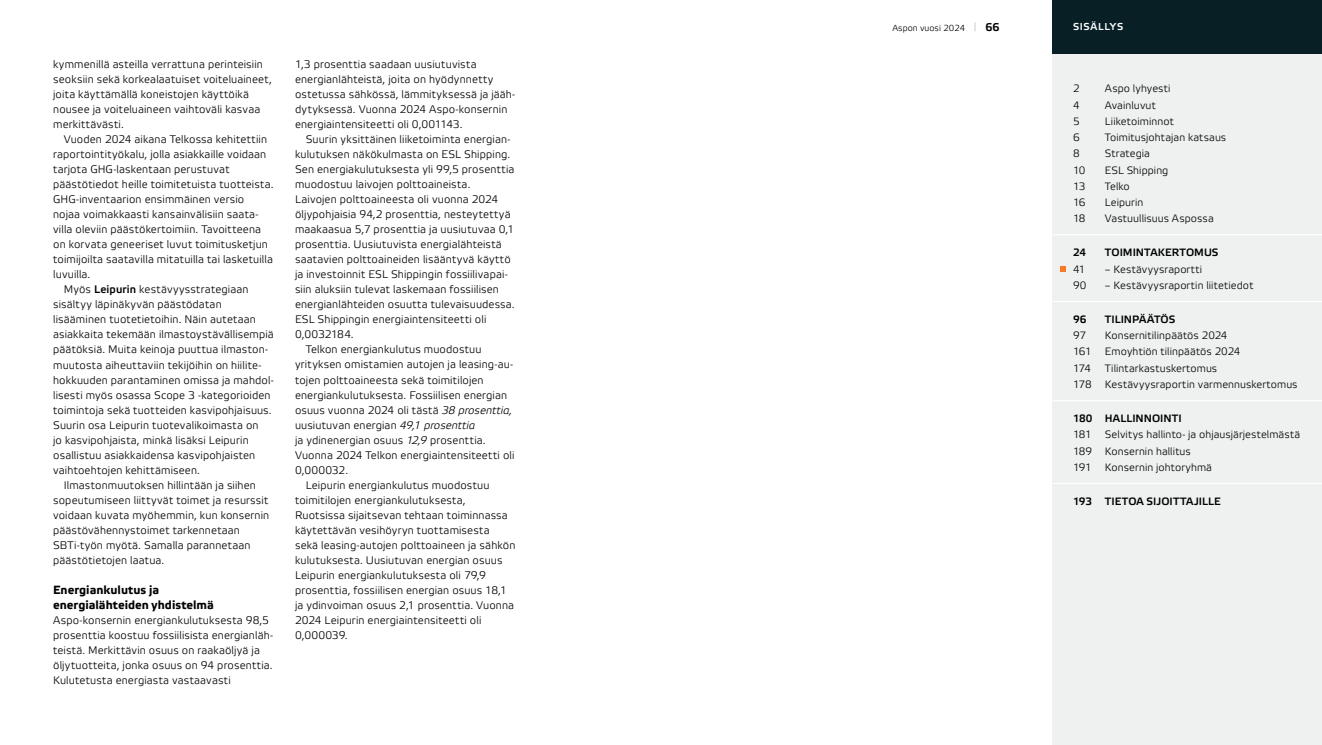
<style>
.page{position:relative;width:1322px;height:745px;background:#fff}
.page>*{position:absolute;margin:0;border:0;box-sizing:border-box;transform-origin:0 0}
.t1{font:700 11.88px/15px "Etelka Text";color:#000}
.t2{font:300 11px/15px "Etelka";letter-spacing:.01em;color:#000}
.t3{font:300 11px "Etelka";letter-spacing:-.015em;color:#000}
.t4{font:10.62px/16.2px "Etelka Light Pro";letter-spacing:.01em;color:#000}
.t5{font:700 10.62px "Etelka Light Pro";letter-spacing:.005em;color:#000}
.t6{font:300 10.62px "Etelka";color:#000}
.t7{font:700 10px "Etelka Light Pro";letter-spacing:.075em;color:#fff}
.t8{font:8.75px "Etelka Light Pro";color:#000}
.s1{font-family:"Etelka Light Pro";font-weight:700}
.s2{font-family:"Etelka Light Pro";font-weight:400;font-style:italic}
.s3{color:#a9bbb1}
.s4{font-weight:700;font-size:11.25px}
.s5{font-family:"Etelka";font-weight:300}
</style>
<div class="page">
<div style="left:1052px;top:0;width:270px;height:744px;background:#eef1ef"></div>
<hr style="left:1052px;top:300px;width:270px;height:2px;background:#fff">
<hr style="left:1052px;top:234px;width:270px;height:1px;background:#fff">
<hr style="left:1052px;top:400px;width:270px;height:1px;background:#fff">
<hr style="left:1052px;top:482px;width:270px;height:1px;background:#fff">
<div style="left:1052px;top:0;width:270px;height:53px;background:#081f26"></div>
<svg style="left:1060px;top:266px;width:6px;height:5px"></svg>
<p class="t2" style="left:53px;top:57px;width:220px">kymmenillä asteilla verrattuna perinteisiin seoksiin sekä korkealaatuiset voiteluaineet, joita käyttämällä koneistojen käyttöikä nousee ja voiteluaineen vaihtoväli kasvaa merkittävästi.</p>
<p class="t2" style="left:64px;top:132px;width:205px">Vuoden 2024 aikana Telkossa kehitettiin</p>
<p class="t2" style="left:53px;top:147px;width:215px">raportointityökalu, jolla asiakkaille voidaan</p>
<p class="t2" style="left:53px;top:162px;width:178px">tarjota GHG-laskentaan perustuvat</p>
<p class="t2" style="left:53px;top:177px;width:222px">päästötiedot heille toimitetuista tuotteista.</p>
<p class="t2" style="left:53px;top:192px;width:193px">GHG-inventaarion ensimmäinen versio</p>
<p class="t2" style="left:53px;top:207px;width:207px">nojaa voimakkaasti kansainvälisiin saata-</p>
<p class="t2" style="left:53px;top:222px;width:209px">villa oleviin päästökertoimiin. Tavoitteena</p>
<p class="t2" style="left:53px;top:237px;width:216px">on korvata geneeriset luvut toimitusketjun</p>
<p class="t2" style="left:53px;top:252px;width:221px">toimijoilta saatavilla mitatuilla tai lasketuilla</p>
<p class="t2" style="left:53px;top:267px;width:39px">luvuilla.</p>
<p class="t2" style="left:64px;top:282px;width:186px">Myös <span class="s1">Leipurin</span> kestävyysstrategiaan</p>
<p class="t2" style="left:53px;top:297px;width:170px">sisältyy läpinäkyvän päästödatan</p>
<p class="t2" style="left:53px;top:312px;width:204px">lisääminen tuotetietoihin. Näin autetaan</p>
<p class="t2" style="left:53px;top:327px;width:222px">asiakkaita tekemään ilmastoystävällisempiä</p>
<p class="t2" style="left:53px;top:342px;width:216px">päätöksiä. Muita keinoja puuttua ilmaston-</p>
<p class="t2" style="left:53px;top:357px;width:210px">muutosta aiheuttaviin tekijöihin on hiilite-</p>
<p class="t2" style="left:53px;top:372px;width:222px">hokkuuden parantaminen omissa ja mahdol-</p>
<p class="t2" style="left:53px;top:387px;width:219px">lisesti myös osassa Scope 3 -kategorioiden</p>
<p class="t2" style="left:53px;top:402px;width:220px">toimintoja sekä tuotteiden kasvipohjaisuus.</p>
<p class="t2" style="left:53px;top:417px;width:207px">Suurin osa Leipurin tuotevalikoimasta on</p>
<p class="t2" style="left:53px;top:432px;width:197px">jo kasvipohjaista, minkä lisäksi Leipurin</p>
<p class="t2" style="left:53px;top:447px;width:204px">osallistuu asiakkaidensa kasvipohjaisten</p>
<p class="t2" style="left:53px;top:462px;width:148px">vaihtoehtojen kehittämiseen.</p>
<p class="t2" style="left:64px;top:477px;width:194px">Ilmastonmuutoksen hillintään ja siihen</p>
<p class="t2" style="left:53px;top:492px;width:217px">sopeutumiseen liittyvät toimet ja resurssit</p>
<p class="t2" style="left:53px;top:507px;width:218px">voidaan kuvata myöhemmin, kun konsernin</p>
<p class="t2" style="left:53px;top:522px;width:188px">päästövähennystoimet tarkennetaan</p>
<p class="t2" style="left:53px;top:537px;width:199px">SBTi-työn myötä. Samalla parannetaan</p>
<p class="t2" style="left:53px;top:552px;width:113px">päästötietojen laatua.</p>
<p class="t1" style="left:53px;top:582px;width:162px">Energiankulutus ja energialähteiden yhdistelmä</p>
<p class="t2" style="left:53px;top:612px;width:221px">Aspo-konsernin energiankulutuksesta 98,5 prosenttia koostuu fossiilisista energianläh&shy;teistä. Merkittävin osuus on raakaöljyä ja öljytuotteita, jonka osuus on 94 prosenttia.<br>Kulutetusta energiasta vastaavasti</p>
<p class="t2" style="left:295px;top:57px;width:222px">1,3 prosenttia saadaan uusiutuvista energianlähteistä, joita on hyödynnetty ostetussa sähkössä, lämmityksessä ja jääh&shy;dytyksessä. Vuonna 2024 Aspo-konsernin energiaintensiteetti oli 0,001143.</p>
<p class="t2" style="left:306px;top:132px;width:206px">Suurin yksittäinen liiketoiminta energian-</p>
<p class="t2" style="left:295px;top:147px;width:217px">kulutuksen näkökulmasta on ESL Shipping.</p>
<p class="t2" style="left:295px;top:162px;width:221px">Sen energiakulutuksesta yli 99,5 prosenttia</p>
<p class="t2" style="left:295px;top:177px;width:177px">muodostuu laivojen polttoaineista.</p>
<p class="t2" style="left:295px;top:192px;width:205px">Laivojen polttoaineesta oli vuonna 2024</p>
<p class="t2" style="left:295px;top:207px;width:217px">öljypohjaisia 94,2 prosenttia, nesteytettyä</p>
<p class="t2" style="left:295px;top:222px;width:221px">maakaasua 5,7 prosenttia ja uusiutuvaa 0,1</p>
<p class="t2" style="left:295px;top:237px;width:208px">prosenttia. Uusiutuvista energialähteistä</p>
<p class="t2" style="left:295px;top:252px;width:217px">saatavien polttoaineiden lisääntyvä käyttö</p>
<p class="t2" style="left:295px;top:267px;width:214px">ja investoinnit ESL Shippingin fossiilivapai-</p>
<p class="t2" style="left:295px;top:282px;width:205px">siin aluksiin tulevat laskemaan fossiilisen</p>
<p class="t2" style="left:295px;top:297px;width:221px">energianlähteiden osuutta tulevaisuudessa.</p>
<p class="t2" style="left:295px;top:312px;width:193px">ESL Shippingin energiaintensiteetti oli</p>
<p class="t3" style="left:295px;top:328px;width:60px">0,0032184.</p>
<p class="t2" style="left:306px;top:342px;width:177px">Telkon energiankulutus muodostuu</p>
<p class="t2" style="left:295px;top:357px;width:220px">yrityksen omistamien autojen ja leasing-au-</p>
<p class="t2" style="left:295px;top:372px;width:190px">tojen polttoaineesta sekä toimitilojen</p>
<p class="t2" style="left:295px;top:387px;width:214px">energiankulutuksesta. Fossiilisen energian</p>
<p class="t2" style="left:295px;top:402px;width:219px">osuus vuonna 2024 oli tästä <span class="s2">38 prosenttia,</span></p>
<p class="t2" style="left:295px;top:417px;width:182px">uusiutuvan energian <span class="s2">49,1 prosenttia</span></p>
<p class="t2" style="left:295px;top:432px;width:192px">ja ydinenergian osuus <span class="s2">12,9</span> prosenttia.</p>
<p class="t2" style="left:295px;top:447px;width:221px">Vuonna 2024 Telkon energiaintensiteetti oli</p>
<p class="t2" style="left:295px;top:462px;width:55px">0,000032.</p>
<p class="t2" style="left:306px;top:477px;width:185px">Leipurin energiankulutus muodostuu</p>
<p class="t2" style="left:295px;top:492px;width:172px">toimitilojen energiankulutuksesta,</p>
<p class="t2" style="left:295px;top:507px;width:214px">Ruotsissa sijaitsevan tehtaan toiminnassa</p>
<p class="t2" style="left:295px;top:522px;width:196px">käytettävän vesihöyryn tuottamisesta</p>
<p class="t2" style="left:295px;top:537px;width:222px">sekä leasing-autojen polttoaineen ja sähkön</p>
<p class="t2" style="left:295px;top:552px;width:209px">kulutuksesta. Uusiutuvan energian osuus</p>
<p class="t2" style="left:295px;top:567px;width:192px">Leipurin energiankulutuksesta oli 79,9</p>
<p class="t2" style="left:295px;top:582px;width:213px">prosenttia, fossiilisen energian osuus 18,1</p>
<p class="t2" style="left:295px;top:597px;width:221px">ja ydinvoiman osuus 2,1 prosenttia. Vuonna</p>
<p class="t2" style="left:295px;top:612px;width:188px">2024 Leipurin energiaintensiteetti oli</p>
<p class="t2" style="left:295px;top:627px;width:54px">0,000039.</p>
<p class="t8" style="left:892px;top:23px;width:108px">Aspon vuosi 2024 <span class="s3">|</span> <span class="s4">66</span></p>
<p class="t7" style="left:1073px;top:21px;width:52px">SISÄLLYS</p>
<p class="t4" style="left:1073px;top:81px;width:8px">2</p>
<p class="t4" style="left:1105px;top:81px;width:67px">Aspo lyhyesti</p>
<p class="t4" style="left:1073px;top:97px;width:8px">4</p>
<p class="t4" style="left:1105px;top:97px;width:53px">Avainluvut</p>
<p class="t4" style="left:1073px;top:114px;width:8px">5</p>
<p class="t4" style="left:1105px;top:114px;width:70px">Liiketoiminnot</p>
<p class="t4" style="left:1073px;top:130px;width:8px">6</p>
<p class="t4" style="left:1105px;top:130px;width:123px">Toimitusjohtajan katsaus</p>
<p class="t4" style="left:1073px;top:146px;width:8px">8</p>
<p class="t4" style="left:1105px;top:146px;width:47px">Strategia</p>
<p class="t6" style="left:1073px;top:163px;width:14px">10</p>
<p class="t4" style="left:1105px;top:162px;width:65px"><span class="s5">E</span>SL Shipping</p>
<p class="t4" style="left:1073px;top:178px;width:14px">13</p>
<p class="t4" style="left:1105px;top:178px;width:26px">Telko</p>
<p class="t4" style="left:1073px;top:195px;width:14px">16</p>
<p class="t4" style="left:1105px;top:195px;width:40px">Leipurin</p>
<p class="t4" style="left:1073px;top:211px;width:14px">18</p>
<p class="t4" style="left:1105px;top:211px;width:110px">Vastuullisuus Aspossa</p>
<p class="t5" style="left:1073px;top:247px;width:15px">24</p>
<p class="t5" style="left:1105px;top:247px;width:115px">TOIMINTAKERTOMUS</p>
<p class="t4" style="left:1073px;top:261px;width:14px">41</p>
<p class="t4" style="left:1105px;top:261px;width:99px">– Kestävyysraportti</p>
<p class="t4" style="left:1073px;top:277px;width:15px">90</p>
<p class="t4" style="left:1105px;top:277px;width:150px">– Kestävyysraportin liitetiedot</p>
<p class="t5" style="left:1073px;top:313px;width:15px">96</p>
<p class="t5" style="left:1105px;top:313px;width:72px">TILINPÄÄTÖS</p>
<p class="t4" style="left:1073px;top:328px;width:15px">97</p>
<p class="t4" style="left:1073px;top:328px;width:169px;text-indent:32px">Konsernitilinpäätös 2024<br>161 Emoyhtiön tilinpäätös 2024<br>174</p>
<p class="t4" style="left:1073px;top:360px;width:226px;text-indent:32px">Tilintarkastuskertomus<br>178 Kestävyysraportin varmennuskertomus</p>
<p class="t5" style="left:1073px;top:412px;width:110px">180 HALLINNOINTI</p>
<p class="t4" style="left:1073px;top:427px;width:229px">181 Selvitys hallinto- ja ohjausjärjestelmästä<br>189 Konsernin hallitus<br>191 Konsernin johtoryhmä</p>
<p class="t5" style="left:1073px;top:495px;width:149px">193 TIETOA SIJOITTAJILLE</p>
</div>
